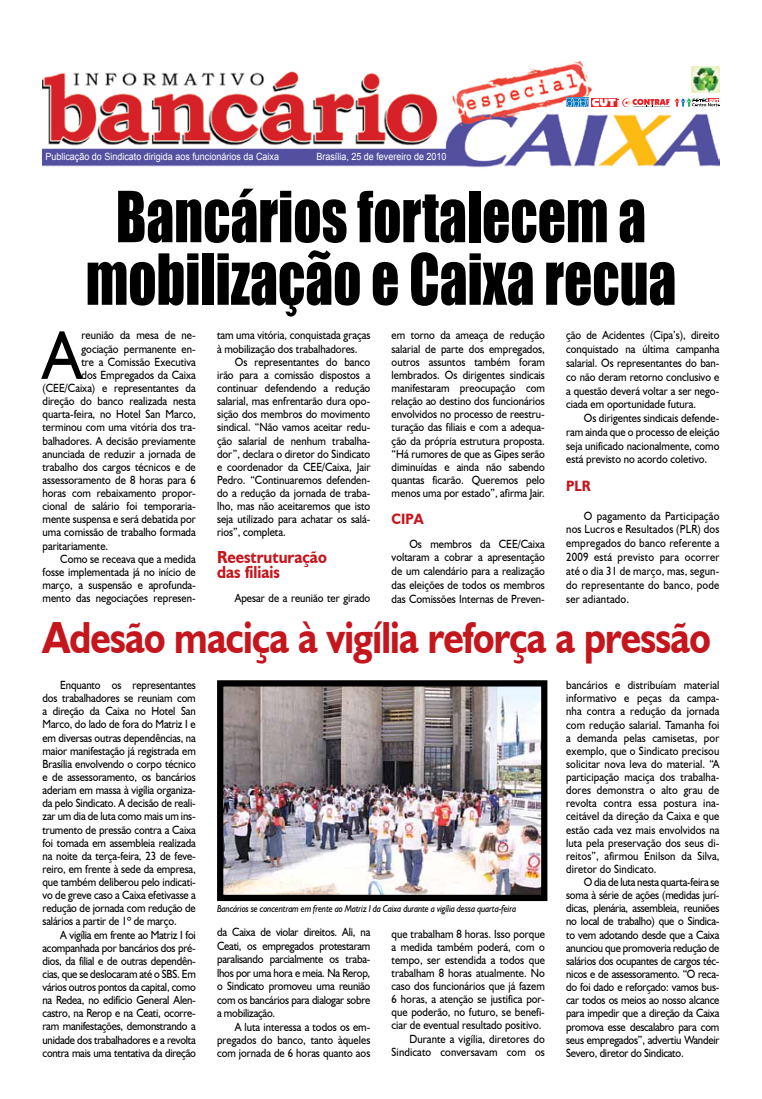
<style>
.page{position:relative;width:762px;height:1099px;background:#fff}
.page>*{position:absolute;margin:0;border:0;box-sizing:border-box;transform-origin:0 0}
.t1{font:69.5px "Humanist 521 BT";color:#000;scale:.9 1}
.t2{font:65px/62.5px "Impact";color:#000;text-align:center;scale:.85 1}
.t3{font:700 45px "Humanist 521 BT";letter-spacing:-.02em;color:#c4161c;scale:.85 1}
.t4{font:700 17.5px/15px "Humanist 521 BT";color:#c4161c;scale:.9 1}
.t5{font:700 15px "Humanist 521 BT";color:#c4161c;scale:.9 1}
.t6{font:11.88px/13.1px "Humanist 521 BT";color:#000;text-align:justify;scale:.9 1}
.t7{font:10px "Arial";color:#fff;scale:.9 1}
.t8{font:italic 10px "Humanist 521 BT";letter-spacing:-.02em;color:#000;scale:.9 1}
</style>
<div class="page">
<img style="left:43px;top:61px;width:676px;height:107px">
<img style="left:691px;top:66px;width:28px;height:27px">
<svg style="left:566px;top:97px;width:153px;height:10px"></svg>
<img style="left:224px;top:687px;width:316px;height:207px">
<div style="left:217px;top:680px;width:330px;height:221px;border:6px solid #000"></div>
<p class="t7" style="left:45px;top:150px;width:261px">Publicação do Sindicato dirigida aos funcionários da Caixa</p>
<p class="t7" style="left:316px;top:150px;width:146px">Brasília, 25 de fevereiro de 2010</p>
<h2 class="t2" style="left:86px;top:184px;width:696px">Bancários fortalecem a mobilização e Caixa recua</h2>
<p class="t6" style="left:217px;top:328px;width:172px">tam uma vitória, conquistada graças à mobilização dos trabalhadores.</p>
<p class="t6" style="left:217px;top:355px;width:172px;text-indent:18px">Os representantes do banco irão para a comissão dispostos a continuar defendendo a redução salarial, mas enfrentarão dura opo&shy;sição dos membros do movimento sindical. “Não vamos aceitar redu&shy;ção salarial de nenhum trabalha&shy;dor”, declara o diretor do Sindicato e coordenador da CEE/Caixa, Jair Pedro. “Continuaremos defenden&shy;do a redução da jornada de traba&shy;lho, mas não aceitaremos que isto seja utilizado para achatar os salá&shy;rios”, completa.</p>
<h3 class="t4" style="left:217px;top:549px;width:123px">Reestruturação das filiais</h3>
<p class="t6" style="left:235px;top:591px;width:152px">Apesar de a reunião ter girado</p>
<h1 class="t1" style="left:43px;top:312px;width:45px">A</h1>
<p class="t6" style="left:82px;top:328px;width:128px">reunião da mesa de ne-</p>
<p class="t6" style="left:566px;top:328px;width:172px;line-height:13.8px">ção de Acidentes (Cipa’s), direito conquistado na última campanha salarial. Os representantes do ban&shy;co não deram retorno conclusivo e a questão deverá voltar a ser nego&shy;ciada em oportunidade futura.</p>
<p class="t6" style="left:566px;top:411px;width:172px;line-height:13.8px;text-indent:18px">Os dirigentes sindicais defende&shy;ram ainda que o processo de eleição seja unificado nacionalmente, como está previsto no acordo coletivo.</p>
<p class="t5" style="left:566px;top:477px;width:29px">PLR</p>
<p class="t6" style="left:566px;top:508px;width:172px;line-height:13.9px;text-indent:18px">O pagamento da Participação nos Lucros e Resultados (PLR) dos empregados do banco referente a 2009 está previsto para ocorrer até o dia 31 de março, mas, segun&shy;do representante do banco, pode ser adiantado.</p>
<h3 class="t3" style="left:43px;top:609px;width:787px">Adesão maciça à vigília reforça a pressão</h3>
<p class="t6" style="left:43px;top:678px;width:172px;text-indent:18px">Enquanto os representantes dos trabalhadores se reuniam com a direção da Caixa no Hotel San Marco, do lado de fora do Matriz I e em diversas outras dependências, na maior manifestação já registrada em Brasília envolvendo o corpo técnico e de assessoramento, os bancários aderiam em massa à vigília organiza&shy;da pelo Sindicato. A decisão de reali&shy;zar um dia de luta como mais um ins&shy;trumento de pressão contra a Caixa foi tomada em assembleia realizada na noite da terça-feira, 23 de feve&shy;reiro, em frente à sede da empresa, que também deliberou pelo indicati&shy;vo de greve caso a Caixa efetivasse a redução de jornada com redução de salários a partir de 1º de março.</p>
<p class="t6" style="left:43px;top:927px;width:172px;text-indent:18px">A vigília em frente ao Matriz I foi acompanhada por bancários dos pré&shy;dios, da filial e de outras dependên&shy;cias, que se deslocaram até o SBS. Em vários outros pontos da capital, como na Redea, no edifício General Alen&shy;castro, na Rerop e na Ceati, ocorre&shy;ram manifestações, demonstrando a unidade dos trabalhadores e a revolta contra mais uma tentativa da direção</p>
<p class="t6" style="left:217px;top:925px;width:172px;line-height:13.5px">da Caixa de violar direitos. Ali, na Ceati, os empregados protestaram paralisando parcialmente os traba&shy;lhos por uma hora e meia. Na Rerop, o Sindicato promoveu uma reunião com os bancários para dialogar sobre a mobilização.</p>
<p class="t6" style="left:392px;top:328px;width:172px">em torno da ameaça de redução salarial de parte dos empregados, outros assuntos também foram lembrados. Os dirigentes sindicais manifestaram preocupação com relação ao destino dos funcionários envolvidos no processo de reestru&shy;turação das filiais e com a adequa&shy;ção da própria estrutura proposta. “Há rumores de que as Gipes serão diminuídas e ainda não sabendo quantas ficarão. Queremos pelo menos uma por estado”, afirma Jair.</p>
<p class="t5" style="left:392px;top:509px;width:37px">CIPA</p>
<p class="t6" style="left:392px;top:536px;width:172px;line-height:13.8px;text-indent:18px">Os membros da CEE/Caixa voltaram a cobrar a apresentação de um calendário para a realização das eleições de todos os membros das Comissões Internas de Preven-</p>
<p class="t6" style="left:82px;top:342px;width:128px">gociação permanente en-</p>
<p class="t6" style="left:82px;top:355px;width:128px">tre a Comissão Executiva</p>
<p class="t6" style="left:82px;top:368px;width:128px">dos Empregados da Caixa</p>
<p class="t6" style="left:43px;top:381px;width:172px">(CEE/Caixa) e representantes da</p>
<p class="t6" style="left:43px;top:394px;width:172px">direção do banco realizada nesta</p>
<p class="t6" style="left:43px;top:407px;width:172px">quarta-feira, no Hotel San Marco,</p>
<p class="t6" style="left:43px;top:420px;width:172px">terminou com uma vitória dos tra-</p>
<p class="t6" style="left:43px;top:433px;width:172px">balhadores. A decisão previamente</p>
<p class="t6" style="left:43px;top:447px;width:172px">anunciada de reduzir a jornada de</p>
<p class="t6" style="left:43px;top:460px;width:172px">trabalho dos cargos técnicos e de</p>
<p class="t6" style="left:43px;top:473px;width:172px">assessoramento de 8 horas para 6</p>
<p class="t6" style="left:43px;top:486px;width:172px">horas com rebaixamento propor-</p>
<p class="t6" style="left:43px;top:499px;width:172px">cional de salário foi temporaria-</p>
<p class="t6" style="left:43px;top:512px;width:172px">mente suspensa e será debatida por</p>
<p class="t6" style="left:43px;top:525px;width:172px">uma comissão de trabalho formada</p>
<p class="t6" style="left:43px;top:538px;width:75px">paritariamente.</p>
<p class="t6" style="left:60px;top:552px;width:152px">Como se receava que a medida</p>
<p class="t6" style="left:43px;top:565px;width:172px">fosse implementada já no início de</p>
<p class="t6" style="left:43px;top:578px;width:172px">março, a suspensão e aprofunda-</p>
<p class="t6" style="left:43px;top:591px;width:172px">mento das negociações represen-</p>
<p class="t6" style="left:566px;top:678px;width:172px">bancários e distribuíam material informativo e peças da campa&shy;nha contra a redução da jornada com redução salarial. Tamanha foi a demanda pelas camisetas, por exemplo, que o Sindicato precisou solicitar nova leva do material. “A participação maciça dos trabalha&shy;dores demonstra o alto grau de revolta contra essa postura ina&shy;ceitável da direção da Caixa e que estão cada vez mais envolvidos na luta pela preservação dos seus di&shy;reitos”, afirmou Enilson da Silva, diretor do Sindicato.</p>
<p class="t6" style="left:566px;top:875px;width:172px;text-indent:18px">O dia de luta nesta quarta-feira se soma à série de ações (medidas jurí&shy;dicas, plenária, assembleia, reuniões no local de trabalho) que o Sindica&shy;to vem adotando desde que a Caixa anunciou que promoveria redução de salários dos ocupantes de cargos téc&shy;nicos e de assessoramento. “O reca&shy;do foi dado e reforçado: vamos bus&shy;car todos os meios ao nosso alcance para impedir que a direção da Caixa promova esse descalabro para com seus empregados”, advertiu Wandeir Severo, diretor do Sindicato.</p>
<p class="t8" style="left:217px;top:902px;width:334px">Bancários se concentram em frente ao Matriz I da Caixa durante a vigília dessa quarta-feira</p>
<p class="t6" style="left:392px;top:926px;width:172px;text-align:right">que trabalham 8 horas. Isso porque a medida também poderá, com o tempo, ser estendida a todos que trabalham 8 horas atualmente. No caso dos funcionários que já fazem 6 horas, a atenção se justifica por&shy;que poderão, no futuro, se benefi&shy;ciar de eventual resultado positivo.<br>Durante a vigília, diretores do Sindicato conversavam com os</p>
<p class="t6" style="left:217px;top:1019px;width:172px;text-indent:18px">A luta interessa a todos os em&shy;pregados do banco, tanto àqueles com jornada de 6 horas quanto aos</p>
</div>
